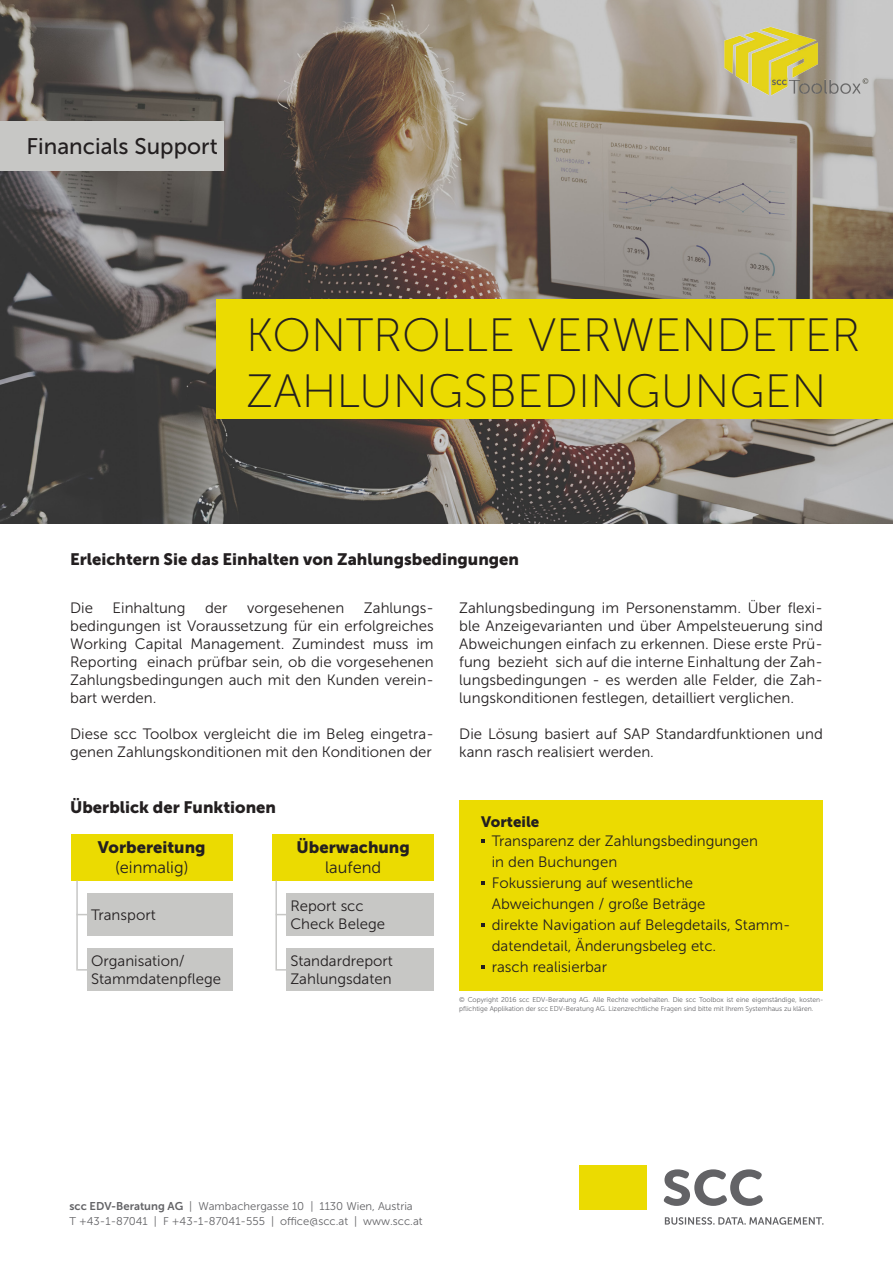
<style>
.page{position:relative;width:893px;height:1263px;background:#fff}
.page>*{position:absolute;margin:0;border:0;box-sizing:border-box;transform-origin:0 0}
.t1{font:46.65px "Museo Sans 100";color:#231f20}
.t2{font:22.5px "Museo Sans 500";color:#231f20}
.t3{font:16.5px "Museo Sans 900";color:#231f20}
.t4{font:16.5px "Museo Sans 300";color:#231f20}
.t5{font:15px/18px "Museo Sans 300";color:#231f20}
.t6{font:15px "Museo Sans 900";color:#231f20}
.t7{font:11.25px/14.2px "Museo Sans 300";color:#636366}
.t8{font:9px "Minion Pro";color:#3f3d30}
.t9{font:6.9px/8.2px "Museo Sans 300";color:#636366}
.s1{font-family:"Museo Sans 700"}
</style>
<div class="page">
<img style="left:0;top:0;width:893px;height:523px">
<div style="left:217px;top:300px;width:676px;height:119px;background:#ebdb01"></div>
<div style="left:0;top:121px;width:223px;height:50px;background:#c7c7c5"></div>
<svg style="left:663px;top:1169px;width:100px;height:37px"></svg>
<div style="left:580px;top:1165px;width:67px;height:45px;background:#ebdb01"></div>
<svg style="left:665px;top:1217px;width:158px;height:8px"></svg>
<img style="left:720px;top:23px;width:147px;height:77px">
<div style="left:273px;top:834px;width:161px;height:46px;background:#ebdb01"></div>
<div style="left:71px;top:834px;width:161px;height:46px;background:#ebdb01"></div>
<div style="left:87px;top:893px;width:145px;height:43px;background:#c7c7c5"></div>
<div style="left:87px;top:948px;width:145px;height:43px;background:#c7c7c5"></div>
<hr style="left:76px;top:880px;width:2px;height:90px;background:#c7c7c5">
<div style="left:286px;top:893px;width:148px;height:43px;background:#c7c7c5"></div>
<div style="left:286px;top:948px;width:148px;height:43px;background:#c7c7c5"></div>
<hr style="left:275px;top:880px;width:2px;height:90px;background:#c7c7c5">
<div style="left:459px;top:800px;width:364px;height:191px;background:#ebdb01"></div>
<svg style="left:481px;top:839px;width:4px;height:4px"></svg>
<svg style="left:481px;top:881px;width:4px;height:4px"></svg>
<svg style="left:481px;top:923px;width:4px;height:4px"></svg>
<svg style="left:481px;top:965px;width:4px;height:4px"></svg>
<p class="t2" style="left:27px;top:133px;width:193px">Financials Support</p>
<p class="t8" style="left:862px;top:75px;width:8px">©</p>
<p class="t1" style="left:246px;top:310px;width:616px">KONTROLLE VERWENDETER</p>
<p class="t1" style="left:246px;top:366px;width:582px">ZAHLUNGSBEDINGUNGEN</p>
<p class="t3" style="left:70px;top:550px;width:450px">Erleichtern Sie das Einhalten von Zahlungsbedingungen</p>
<p class="t5" style="left:70px;top:599px;width:365px;text-align:justify;text-indent:294px">Zahlungs&shy;bedingungen ist Voraussetzung für ein erfolgreiches Working Capital Management. Zumindest muss im Reporting einach prüfbar sein, ob die vorgesehenen Zahlungsbedingungen auch mit den Kunden verein&shy;bart werden.</p>
<p class="t5" style="left:70px;top:725px;width:365px">Diese scc Toolbox vergleicht die im Beleg eingetra&shy;genen Zahlungskonditionen mit den Konditionen der</p>
<p class="t5" style="left:70px;top:599px;width:24px">Die</p>
<p class="t5" style="left:113px;top:599px;width:74px">Einhaltung</p>
<p class="t5" style="left:205px;top:599px;width:24px">der</p>
<p class="t5" style="left:247px;top:599px;width:99px">vorgesehenen</p>
<p class="t3" style="left:70px;top:797px;width:207px">Überblick der Funktionen</p>
<p class="t3" style="left:98px;top:838px;width:109px">Vorbereitung</p>
<p class="t4" style="left:115px;top:859px;width:75px">(einmalig)</p>
<p class="t5" style="left:91px;top:906px;width:66px">Transport</p>
<p class="t5" style="left:91px;top:952px;width:95px">Organisation/</p>
<p class="t5" style="left:91px;top:970px;width:131px">Stammdatenpflege</p>
<p class="t3" style="left:297px;top:838px;width:115px">Überwachung</p>
<p class="t4" style="left:325px;top:859px;width:58px">laufend</p>
<p class="t5" style="left:290px;top:897px;width:75px">Report scc</p>
<p class="t5" style="left:290px;top:915px;width:96px">Check Belege</p>
<p class="t5" style="left:290px;top:952px;width:104px">Standardreport</p>
<p class="t5" style="left:290px;top:970px;width:103px">Zahlungsdaten</p>
<p class="t5" style="left:459px;top:599px;width:365px;text-align:justify">Zahlungsbedingung im Personenstamm. Über flexi&shy;ble Anzeigevarianten und über Ampelsteuerung sind Abweichungen einfach zu erkennen. Diese erste Prü&shy;fung bezieht sich auf die interne Einhaltung der Zah&shy;lungsbedingungen - es werden alle Felder, die Zah&shy;lungskonditionen festlegen, detailliert verglichen.</p>
<p class="t5" style="left:459px;top:725px;width:365px">Die Lösung basiert auf SAP Standardfunktionen und kann rasch realisiert werden.</p>
<p class="t6" style="left:481px;top:813px;width:60px">Vorteile</p>
<p class="t5" style="left:492px;top:832px;width:268px">Transparenz der Zahlungsbedingungen</p>
<p class="t5" style="left:492px;top:853px;width:127px">in den Buchungen</p>
<p class="t5" style="left:492px;top:874px;width:203px">Fokussierung auf wesentliche</p>
<p class="t5" style="left:492px;top:895px;width:215px">Abweichungen / große Beträge</p>
<p class="t5" style="left:492px;top:915px;width:300px;line-height:21px">direkte Navigation auf Belegdetails, Stamm&shy;datendetail, Änderungsbeleg etc.</p>
<p class="t5" style="left:492px;top:958px;width:117px">rasch realisierbar</p>
<p class="t9" style="left:459px;top:996px;width:366px">© Copyright 2016 scc EDV-Beratung AG. Alle Rechte vorbehalten. Die scc Toolbox ist eine eigenständige, kosten&shy;pflichtige Applikation der scc EDV-Beratung AG. Lizenzrechtliche Fragen sind bitte mit Ihrem Systemhaus zu klären.</p>
<p class="t7" style="left:70px;top:1199px;width:355px"><span class="s1">scc EDV-Beratung AG</span> | Wambachergasse 10 | 1130 Wien, Austria<br>T +43-1-87041 | F +43-1-87041-555 | office@scc.at | www.scc.at</p>
</div>
